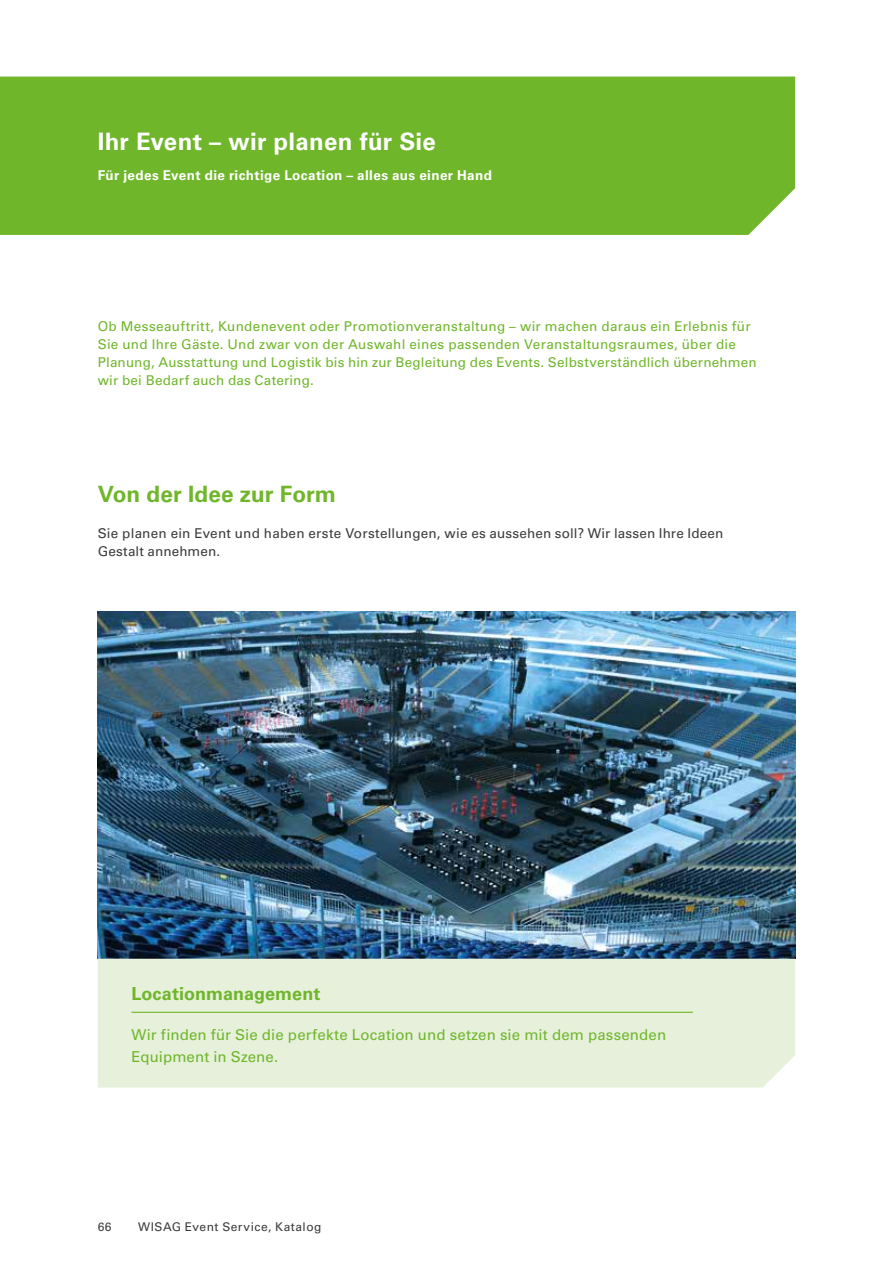
<style>
.page{position:relative;width:893px;height:1263px;background:#fff}
.page>*{position:absolute;margin:0;border:0;box-sizing:border-box;transform-origin:0 0}
.t1{font:700 24px "Univers LT Pro 65";letter-spacing:.01em;color:#fff}
.t2{font:700 22.5px "Univers LT Pro 65";color:#6fb62a}
.t3{font:700 18px "Univers LT Pro 65";color:#6fb62a}
.t4{font:15px/22.5px "Univers LT Pro 55 Roman";letter-spacing:.01em;color:#6fb62a}
.t5{font:13.5px/18px "Univers LT Pro 55 Roman";letter-spacing:.02em;color:#6fb62a}
.t6{font:13.5px/18px "Univers LT Pro 55 Roman";letter-spacing:.01em;color:#3b3b3a}
.t7{font:700 13.5px "Univers LT Pro 65";letter-spacing:.025em;color:#fff}
.t8{font:12px "Univers LT Pro 55 Roman";letter-spacing:.035em;color:#3b3b3a}
</style>
<div class="page">
<img style="left:98px;top:611px;width:697px;height:348px">
<div style="left:98px;top:959px;width:697px;height:128px;background:#e6f0db"></div>
<hr style="left:131px;top:1012px;width:562px;height:1px;background:#6fb62a">
<div style="left:0;top:77px;width:795px;height:158px;background:#6fb62a"></div>
<h1 class="t1" style="left:98px;top:128px;width:340px">Ihr Event – wir planen für Sie</h1>
<p class="t7" style="left:98px;top:167px;width:396px">Für jedes Event die richtige Location – alles aus einer Hand</p>
<p class="t5" style="left:98px;top:317px;width:660px">Ob Messeauftritt, Kundenevent oder Promotionveranstaltung – wir machen daraus ein Erlebnis für Sie und Ihre Gäste. Und zwar von der Auswahl eines passenden Veranstaltungsraumes, über die Planung, Ausstattung und Logistik bis hin zur Begleitung des Events. Selbstverständlich übernehmen wir bei Bedarf auch das Catering.</p>
<h2 class="t2" style="left:98px;top:481px;width:240px">Von der Idee zur Form</h2>
<p class="t6" style="left:98px;top:524px;width:627px">Sie planen ein Event und haben erste Vorstellungen, wie es aussehen soll? Wir lassen Ihre Ideen<br>Gestalt annehmen.</p>
<h3 class="t3" style="left:131px;top:983px;width:190px">Locationmanagement</h3>
<p class="t4" style="left:131px;top:1023px;width:536px">Wir finden für Sie die perfekte Location und setzen sie mit dem passenden<br>Equipment in Szene.</p>
<p class="t8" style="left:98px;top:1220px;width:15px">66</p>
<p class="t8" style="left:138px;top:1220px;width:185px">WISAG Event Service, Katalog</p>
</div>
